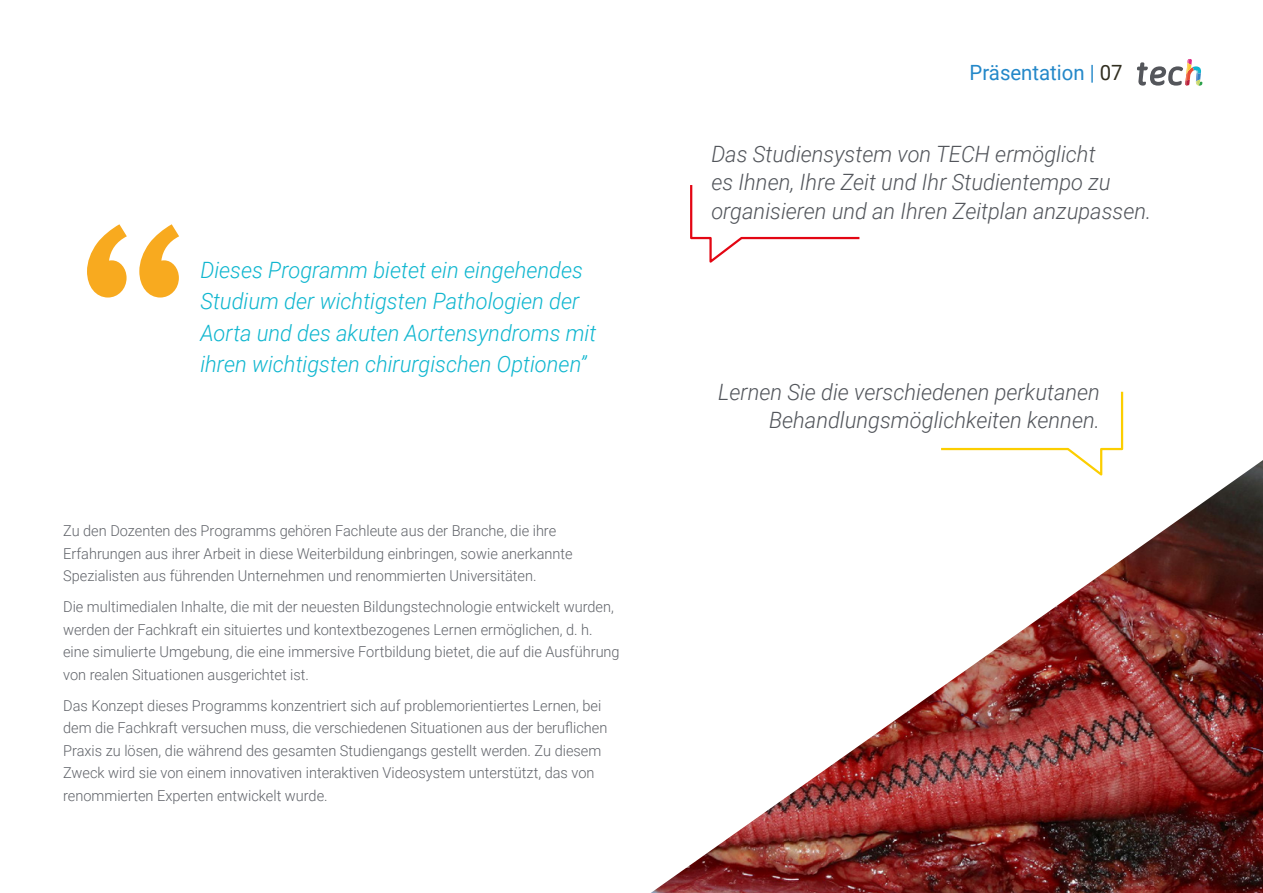
<style>
.page{position:relative;width:1263px;height:893px;background:#fff}
.page>*{position:absolute;margin:0;border:0;box-sizing:border-box;transform-origin:0 0}
.t1{font:italic 300 22.5px/28.5px "Roboto";color:#52555b}
.t2{font:italic 300 22.5px/31.5px "Roboto";color:#0fb6cf}
.t3{font:21px "Roboto";color:#2488c9}
.t4{font:300 15px/22.5px "Roboto";color:#61646a}
.s1{color:#312e20}
</style>
<div class="page">
<svg style="left:87px;top:224px;width:92px;height:74px"></svg>
<img style="left:651px;top:460px;width:612px;height:433px">
<svg style="left:1137px;top:59px;width:65px;height:27px"></svg>
<svg style="left:690px;top:185px;width:170px;height:78px"></svg>
<svg style="left:939px;top:391px;width:185px;height:88px"></svg>
<h1 class="t2" style="left:200px;top:253px;width:397px">Dieses Programm bietet ein eingehendes Studium der wichtigsten Pathologien der Aorta und des akuten Aortensyndroms mit ihren wichtigsten chirurgischen Optionen”</h1>
<p class="t4" style="left:63px;top:519px;width:511px">Zu den Dozenten des Programms gehören Fachleute aus der Branche, die ihre<br>Erfahrungen aus ihrer Arbeit in diese Weiterbildung einbringen, sowie anerkannte<br>Spezialisten aus führenden Unternehmen und renommierten Universitäten.</p>
<p class="t4" style="left:63px;top:595px;width:558px">Die multimedialen Inhalte, die mit der neuesten Bildungstechnologie entwickelt wurden, werden der Fachkraft ein situiertes und kontextbezogenes Lernen ermöglichen, d. h. eine simulierte Umgebung, die eine immersive Fortbildung bietet, die auf die Ausführung von realen Situationen ausgerichtet ist.</p>
<p class="t4" style="left:63px;top:694px;width:546px">Das Konzept dieses Programms konzentriert sich auf problemorientiertes Lernen, bei dem die Fachkraft versuchen muss, die verschiedenen Situationen aus der beruflichen Praxis zu lösen, die während des gesamten Studiengangs gestellt werden. Zu diesem Zweck wird sie von einem innovativen interaktiven Videosystem unterstützt, das von renommierten Experten entwickelt wurde.</p>
<h2 class="t3" style="left:969px;top:57px;width:155px">Präsentation | <span class="s1">07</span></h2>
<h1 class="t1" style="left:711px;top:139px;width:441px">Das Studiensystem von TECH ermöglicht<br>es Ihnen, Ihre Zeit und Ihr Studientempo zu organisieren und an Ihren Zeitplan anzupassen.</h1>
<h1 class="t1" style="left:718px;top:377px;width:383px;text-align:right">Lernen Sie die verschiedenen perkutanen<br>Behandlungsmöglichkeiten kennen.</h1>
</div>
